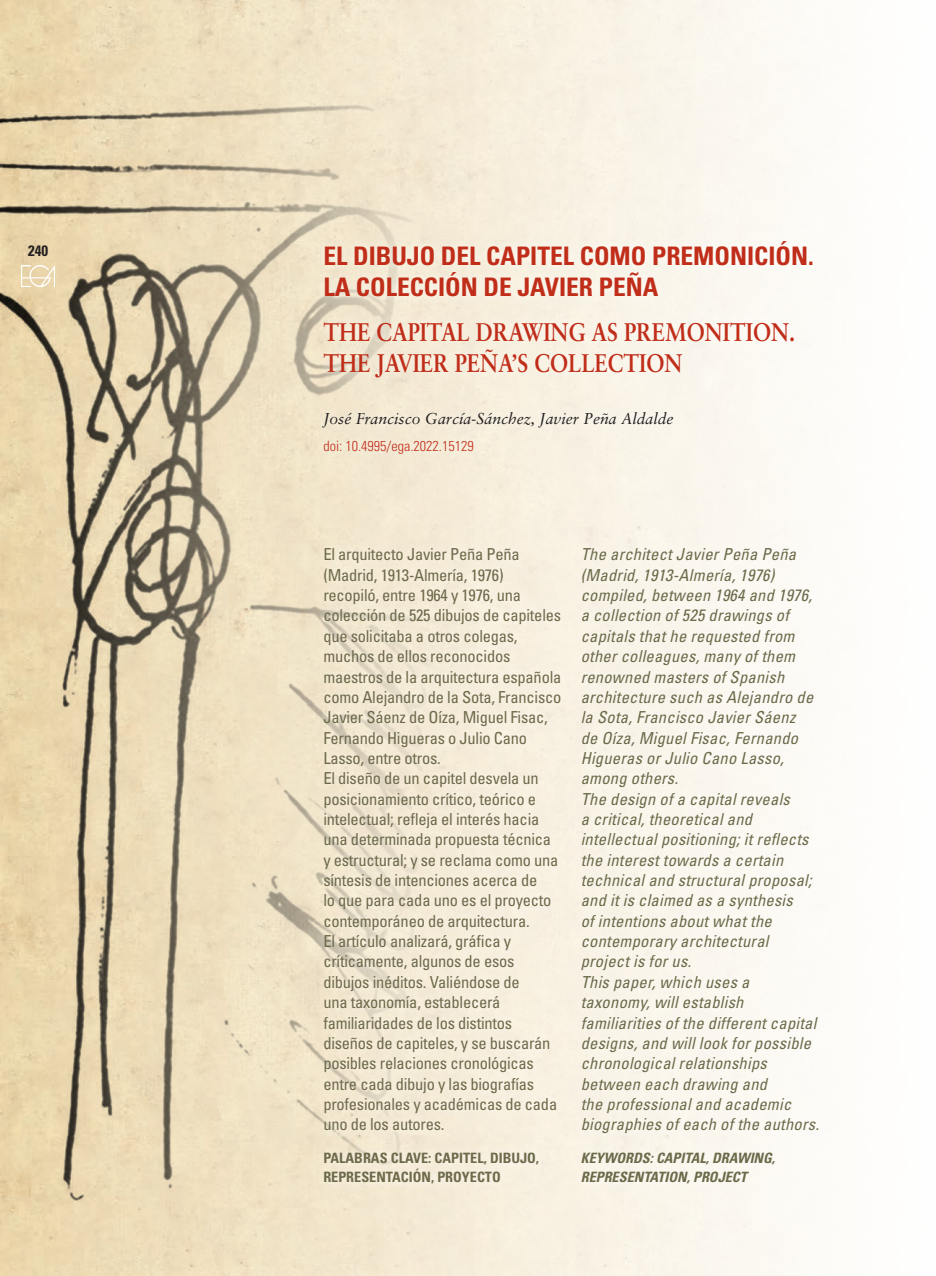
<style>
.page{position:relative;width:936px;height:1276px;background:#fff}
.page>*{position:absolute;margin:0;border:0;box-sizing:border-box;transform-origin:0 0}
.TITULO_ARTICULO_CAST{font:700 condensed 25.5px/31.5px "Univers";color:#c02d19}
.TITULAR_1_INGLES{font:700 25.5px/31.5px "Sabon";color:#c02d19;scale:.85 1}
.ENTRADILLA_CASTELLAN{font:condensed 16.5px/20.4px "Univers";letter-spacing:-.015em;color:#6d6a4a}
.ENTRADILLA_INGLES{font:italic condensed 16.5px/20.4px "Univers";letter-spacing:.015em;color:#6d6a4a}
.AUTOR_ARTICULO{font:italic 15.75px "Sabon";color:#231f20}
.t1{font:700 condensed 15px "Univers";color:#231f20}
.ENTRADILLA_CASTELLAN-2{font:700 condensed 14.25px/19.6px "Univers";color:#6d6a4a}
.ENTRADILLA_INGLES-2{font:italic 700 condensed 14.25px/19.6px "Univers";color:#6d6a4a}
.AUTOR_ARTICULO-2{font:300 condensed 14.25px "Univers";color:#c02d19}
</style>
<div class="page">
<div style="left:380px;top:0;width:96px;height:1276px;background:#f4ead4"></div>
<img style="left:0;top:0;width:380px;height:1276px">
<div style="left:314px;top:232px;width:507px;height:230px;background:#fff;opacity:.75"></div>
<div style="left:314px;top:538px;width:255px;height:654px;background:#fff;opacity:.75"></div>
<div style="left:572px;top:538px;width:254px;height:654px;background:#fbf7ef"></div>
<img style="left:22px;top:265px;width:33px;height:21px">
<p class="t1" style="left:28px;top:242px;width:21px">240</p>
<p class="TITULO_ARTICULO_CAST" style="left:323px;top:240px;width:492px">EL DIBUJO DEL CAPITEL COMO PREMONICIÓN.<br>LA COLECCIÓN DE JAVIER PEÑA</p>
<p class="TITULAR_1_INGLES" style="left:323px;top:315px;width:556px">THE CAPITAL DRAWING AS PREMONITION.<br>THE JAVIER PEÑA’S COLLECTION</p>
<p class="AUTOR_ARTICULO" style="left:323px;top:409px;width:352px">José Francisco García-Sánchez, Javier Peña Aldalde</p>
<p class="AUTOR_ARTICULO-2" style="left:323px;top:437px;width:152px">doi: 10.4995/ega.2022.15129</p>
<p class="ENTRADILLA_CASTELLAN" style="left:323px;top:544px;width:239px">El arquitecto Javier Peña Peña (Madrid, 1913-Almería, 1976) recopiló, entre 1964 y 1976, una colección de 525 dibujos de capiteles que solicitaba a otros colegas, muchos de ellos reconocidos maestros de la arquitectura española como Alejandro de la Sota, Francisco<br>Javier Sáenz de Oíza, Miguel Fisac,<br>Fernando Higueras o Julio Cano<br>Lasso, entre otros.</p>
<p class="ENTRADILLA_CASTELLAN" style="left:323px;top:768px;width:237px">El diseño de un capitel desvela un posicionamiento crítico, teórico e intelectual; refleja el interés hacia una determinada propuesta técnica y estructural; y se reclama como una síntesis de intenciones acerca de<br>lo que para cada uno es el proyecto contemporáneo de arquitectura.</p>
<p class="ENTRADILLA_CASTELLAN" style="left:323px;top:931px;width:235px">El artículo analizará, gráfica y críticamente, algunos de esos dibujos inéditos. Valiéndose de<br>una taxonomía, establecerá familiaridades de los distintos diseños de capiteles, y se buscarán posibles relaciones cronológicas entre cada dibujo y las biografías profesionales y académicas de cada uno de los autores.</p>
<p class="ENTRADILLA_CASTELLAN-2" style="left:323px;top:1147px;width:217px">PALABRAS CLAVE: CAPITEL, DIBUJO,<br>REPRESENTACIÓN, PROYECTO</p>
<p class="ENTRADILLA_INGLES" style="left:580px;top:544px;width:234px">The architect Javier Peña Peña (Madrid, 1913-Almería, 1976) compiled, between 1964 and 1976, a collection of 525 drawings of capitals that he requested from other colleagues, many of them renowned masters of Spanish architecture such as Alejandro de la Sota, Francisco Javier Sáenz de Oíza, Miguel Fisac, Fernando<br>Higueras or Julio Cano Lasso, among others.</p>
<p class="ENTRADILLA_INGLES" style="left:580px;top:788px;width:232px">The design of a capital reveals<br>a critical, theoretical and intellectual positioning; it reflects the interest towards a certain technical and structural proposal; and it is claimed as a synthesis<br>of intentions about what the contemporary architectural project is for us.</p>
<p class="ENTRADILLA_INGLES" style="left:580px;top:971px;width:240px">This paper, which uses a taxonomy, will establish familiarities of the different capital designs, and will look for possible chronological relationships between each drawing and<br>the professional and academic biographies of each of the authors.</p>
<p class="ENTRADILLA_INGLES-2" style="left:580px;top:1147px;width:196px">KEYWORDS: CAPITAL, DRAWING,<br>REPRESENTATION, PROJECT</p>
</div>
